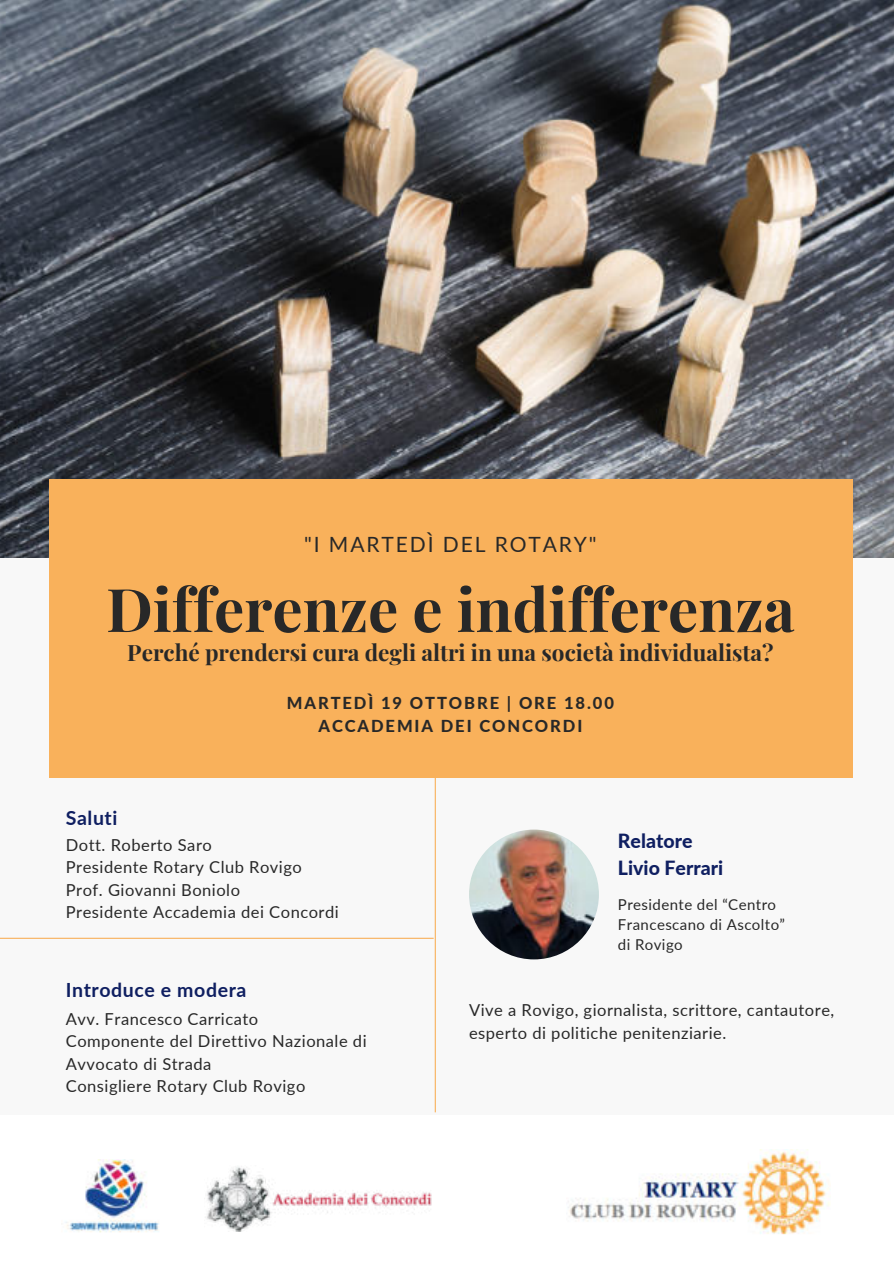
<style>
.page{position:relative;width:894px;height:1264px;background:#fff}
.page>*{position:absolute;margin:0;border:0;box-sizing:border-box;transform-origin:0 0}
.t1{font:700 60px "Playfair Display";color:#282828}
.t2{font:700 22.5px "Playfair Display";color:#282828}
.t3{font:21px "Lato";letter-spacing:.09em;color:#282828}
.t4{font:700 19.5px "Lato";letter-spacing:.03em;color:#0f1f61}
.t5{font:800 19.5px/27px "Lato";color:#0f1f61}
.t6{font:16.5px/22.5px "Lato";letter-spacing:.03em;color:#282828}
.t7{font:800 16.5px/22.5px "Lato";letter-spacing:.115em;color:#282828;text-align:center}
.t8{font:15px/20.2px "Lato";letter-spacing:.03em;color:#282828}
</style>
<div class="page">
<div style="left:0;top:556px;width:893px;height:558px;background:#f8f8f8"></div>
<img style="left:0;top:0;width:893px;height:557px">
<div style="left:49px;top:479px;width:803px;height:298px;background:#f9b15b"></div>
<img style="left:469px;top:829px;width:129px;height:130px;border-radius:50%">
<img style="left:568px;top:1149px;width:262px;height:86px">
<img style="left:65px;top:1159px;width:94px;height:74px">
<img style="left:205px;top:1166px;width:227px;height:64px">
<hr style="left:0;top:937px;width:433px;height:1px;background:#f9b15b">
<hr style="left:434px;top:776px;width:2px;height:336px;background:#f9b15b">
<p class="t3" style="left:304px;top:529px;width:294px">"I MARTEDÌ DEL ROTARY"</p>
<h1 class="t1" style="left:106px;top:562px;width:690px">Differenze e indifferenza</h1>
<h2 class="t2" style="left:127px;top:635px;width:647px">Perché prendersi cura degli altri in una società individualista?</h2>
<p class="t7" style="left:287px;top:691px;width:328px">MARTEDÌ 19 OTTOBRE | ORE 18.00<br>ACCADEMIA DEI CONCORDI</p>
<p class="t4" style="left:66px;top:803px;width:53px">Saluti</p>
<p class="t6" style="left:66px;top:832px;width:274px">Dott. Roberto Saro<br>Presidente Rotary Club Rovigo<br>Prof. Giovanni Boniolo<br>Presidente Accademia dei Concordi</p>
<p class="t4" style="left:66px;top:975px;width:182px">Introduce e modera</p>
<p class="t6" style="left:66px;top:1006px;width:302px">Avv. Francesco Carricato<br>Componente del Direttivo Nazionale di<br>Avvocato di Strada<br>Consigliere Rotary Club Rovigo</p>
<p class="t5" style="left:617px;top:826px;width:107px">Relatore<br>Livio Ferrari</p>
<p class="t8" style="left:617px;top:893px;width:169px">Presidente del “Centro<br>Francescano di Ascolto” di Rovigo</p>
<p class="t6" style="left:469px;top:998px;width:366px">Vive a Rovigo, giornalista, scrittore, cantautore, esperto di politiche penitenziarie.</p>
</div>
